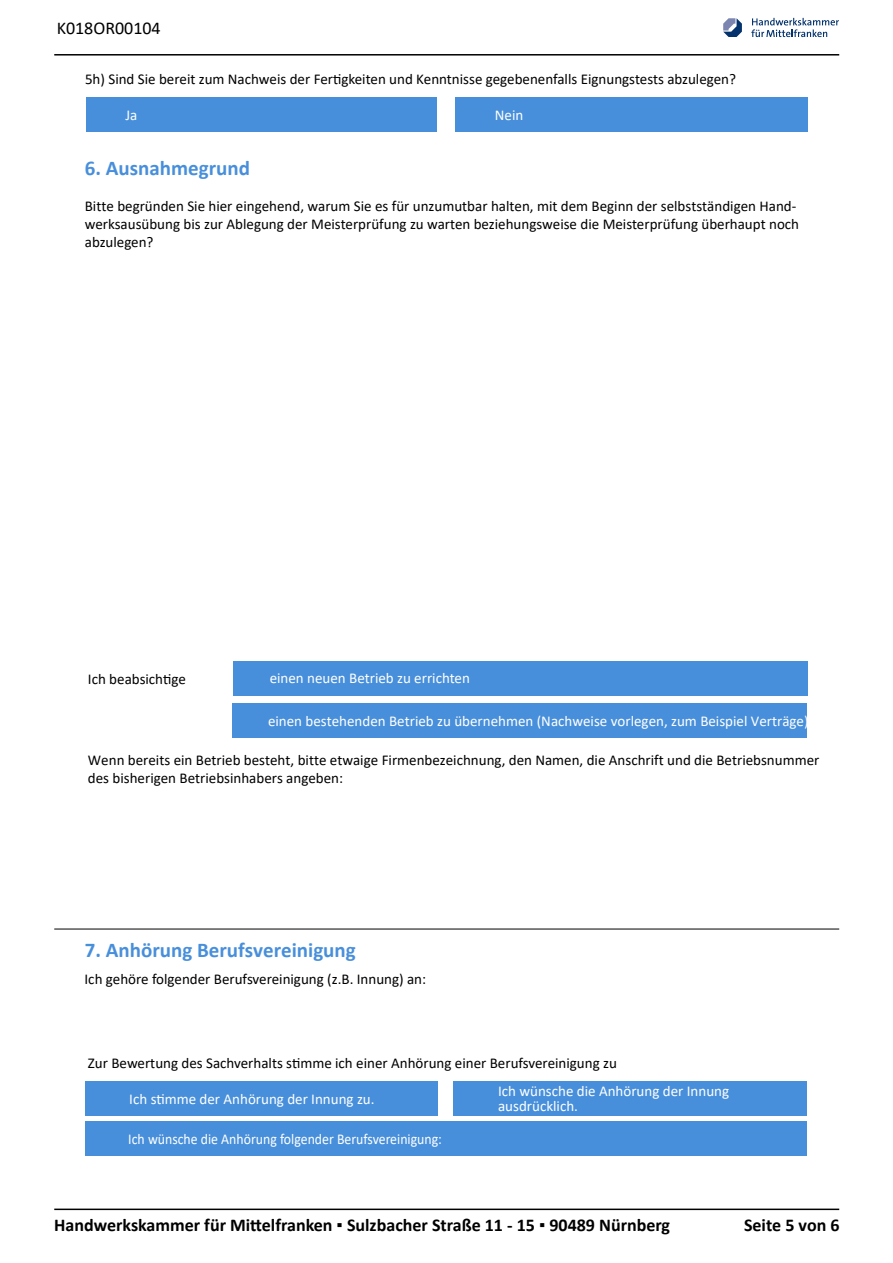
<style>
.page{position:relative;width:893px;height:1263px;background:#fff}
.page>*{position:absolute;margin:0;border:0;box-sizing:border-box;transform-origin:0 0}
.t1{font:700 21px "Calibri";color:#488fdb}
.t2{font:700 21px "Calibri";color:#488fdb}
.t3{font:700 18px "Calibri";color:#000}
.t4{font:18px "Calibri";color:#000}
.t5{font:15px/18px "Calibri";color:#000}
.t6{font:15px/15px "Calibri";color:#fff}
.t7{font:15px "Calibri";color:#fff;scale:.92 1}
.s1{font-style:inherit}
</style>
<div class="page">
<hr style="left:54px;top:54px;width:785px;height:2px;background:#000">
<hr style="left:54px;top:1208px;width:785px;height:2px;background:#000">
<svg style="left:723px;top:18px;width:116px;height:19px"></svg>
<div style="left:85px;top:1081px;width:352px;height:34px;background:#488fdb"></div>
<div style="left:454px;top:1081px;width:353px;height:34px;background:#488fdb"></div>
<div style="left:85px;top:1122px;width:722px;height:34px;background:#488fdb"></div>
<hr style="left:54px;top:929px;width:785px;height:1px;background:#000">
<div style="left:86px;top:98px;width:350px;height:34px;background:#488fdb"></div>
<div style="left:456px;top:98px;width:352px;height:34px;background:#488fdb"></div>
<div style="left:233px;top:661px;width:574px;height:34px;background:#488fdb"></div>
<div style="left:233px;top:704px;width:574px;height:34px;background:#488fdb"></div>
<p class="t4" style="left:57px;top:15px;width:106px">K018OR00104</p>
<p class="t5" style="left:85px;top:70px;width:652px">5h) Sind Sie bereit zum Nachweis der Fertigkeiten und Kenntnisse gegebenenfalls Eignungstests abzulegen?</p>
<p class="t6" style="left:125px;top:107px;width:13px">Ja</p>
<p class="t6" style="left:495px;top:107px;width:30px">Nein</p>
<p class="t2" style="left:85px;top:153px;width:167px">6. Ausnahmegrund</p>
<p class="t5" style="left:85px;top:196px;width:716px">Bitte begründen Sie hier eingehend, warum Sie es für unzumutbar halten, mit dem Beginn der selbstständigen Hand&shy;werksausübung bis zur Ablegung der Meisterprüfung zu warten beziehungsweise die Meisterprüfung überhaupt noch abzulegen?</p>
<p class="t5" style="left:88px;top:669px;width:99px">Ich beabsichtige</p>
<p class="t6" style="left:270px;top:670px;width:202px">einen neuen Betrieb zu errichten</p>
<p class="t6" style="left:268px;top:713px;width:542px">einen bestehenden Betrieb zu übernehmen (Nachweise vorlegen, zum Beispiel Verträge)</p>
<p class="t5" style="left:88px;top:750px;width:733px">Wenn bereits ein Betrieb besteht, bitte etwaige Firmenbezeichnung, den Namen, die Anschrift und die Betriebsnummer des bisherigen Betriebsinhabers angeben:</p>
<p class="t1" style="left:85px;top:935px;width:272px"><span class="s1">7</span>. Anhörung Berufsvereinigung</p>
<p class="t5" style="left:85px;top:970px;width:343px">Ich gehöre folgender Berufsvereinigung (z.B. Innung) an:</p>
<p class="t5" style="left:88px;top:1053px;width:530px">Zur Bewertung des Sachverhalts stimme ich einer Anhörung einer Berufsvereinigung zu</p>
<p class="t6" style="left:129px;top:1091px;width:247px">Ich stimme der Anhörung der Innung zu.</p>
<p class="t6" style="left:498px;top:1083px;width:233px">Ich wünsche die Anhörung der Innung ausdrücklich.</p>
<p class="t7" style="left:128px;top:1129px;width:342px">Ich wünsche die Anhörung folgender Berufsvereinigung:</p>
<p class="t3" style="left:54px;top:1212px;width:617px">Handwerkskammer für Mittelfranken ▪ Sulzbacher Straße 11 - 15 ▪ 90489 Nürnberg</p>
<p class="t3" style="left:744px;top:1212px;width:97px">Seite 5 von <span class="s1">6</span></p>
</div>
